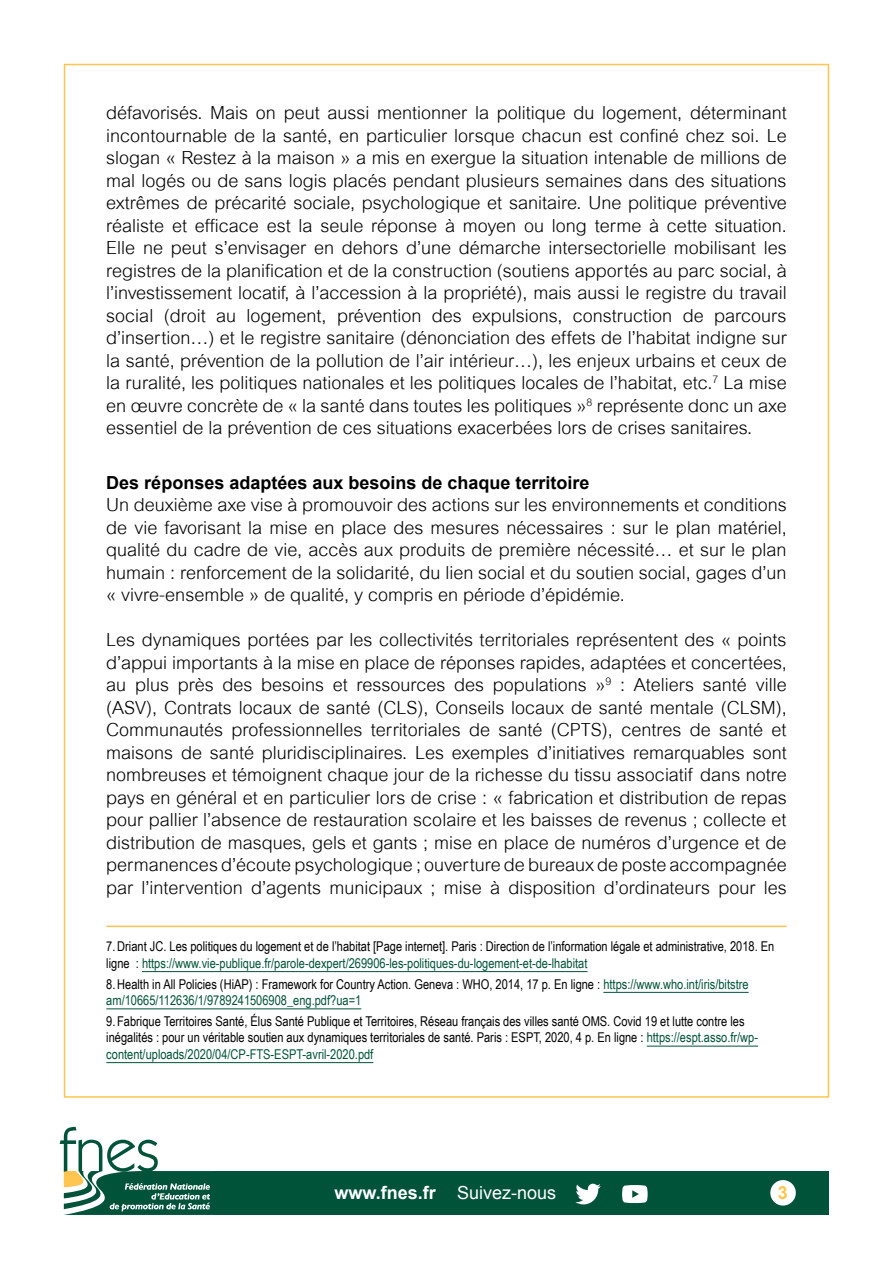
<style>
.page{position:relative;width:893px;height:1263px;background:#fff}
.page>*{position:absolute;margin:0;border:0;box-sizing:border-box;transform-origin:0 0}
.t1{font:300 18px/22.5px "Arial MT Std";color:#000;text-align:justify}
.t2{font:700 18px "Arial";color:#000}
.t3{font:700 18px "Arial";color:#fff}
.t4{font:700 18px "Arial";color:#ffc550}
.t5{font:13.5px/16.5px "Arial Narrow";color:#000}
.s1{color:#005339}
.s2{font-weight:400}
</style>
<div class="page">
<div style="left:64px;top:64px;width:765px;height:1034px;background:#fff;border:2px solid #ffc550"></div>
<div style="left:215px;top:1171px;width:614px;height:44px;background:#005339"></div>
<svg style="left:60px;top:1127px;width:155px;height:88px"></svg>
<div style="left:770px;top:1180px;width:26px;height:25px;background:#fff;border-radius:50%"></div>
<svg style="left:622px;top:1185px;width:26px;height:18px"></svg>
<svg style="left:575px;top:1184px;width:26px;height:20px"></svg>
<hr style="left:106px;top:925px;width:681px;height:2px;background:#ffc550">
<hr style="left:142px;top:971px;width:446px;height:1px;background:#005339">
<hr style="left:603px;top:992px;width:146px;height:1px;background:#005339">
<hr style="left:106px;top:1008px;width:255px;height:1px;background:#005339">
<hr style="left:647px;top:1046px;width:111px;height:1px;background:#005339">
<hr style="left:106px;top:1062px;width:267px;height:1px;background:#005339">
<p class="t1" style="left:106px;top:102px;width:682px">défavorisés. Mais on peut aussi mentionner la politique du logement, déterminant incontournable de la santé, en particulier lorsque chacun est confiné chez soi. Le slogan « Restez à la maison » a mis en exergue la situation intenable de millions de mal logés ou de sans logis placés pendant plusieurs semaines dans des situations extrêmes de précarité sociale, psychologique et sanitaire. Une politique préventive réaliste et efficace est la seule réponse à moyen ou long terme à cette situation.<br>Elle ne peut s’envisager en dehors d’une démarche intersectorielle mobilisant les registres de la planification et de la construction (soutiens apportés au parc social, à l’investissement locatif, à l’accession à la propriété), mais aussi le registre du travail social (droit au logement, prévention des expulsions, construction de parcours d’insertion…) et le registre sanitaire (dénonciation des effets de l’habitat indigne sur la santé, prévention de la pollution de l’air intérieur…), les enjeux urbains et ceux de la ruralité, les politiques nationales et les politiques locales de l’habitat, etc.<sup>7</sup> La mise en œuvre concrète de « la santé dans toutes les politiques »<sup>8</sup> représente donc un axe essentiel de la prévention de ces situations exacerbées lors de crises sanitaires.</p>
<p class="t2" style="left:106px;top:471px;width:485px">Des réponses adaptées aux besoins de chaque territoire</p>
<p class="t1" style="left:106px;top:494px;width:682px">Un deuxième axe vise à promouvoir des actions sur les environnements et conditions de vie favorisant la mise en place des mesures nécessaires : sur le plan matériel, qualité du cadre de vie, accès aux produits de première nécessité… et sur le plan humain : renforcement de la solidarité, du lien social et du soutien social, gages d’un « vivre-ensemble » de qualité, y compris en période d’épidémie.</p>
<p class="t1" style="left:106px;top:629px;width:682px">Les dynamiques portées par les collectivités territoriales représentent des « points d’appui importants à la mise en place de réponses rapides, adaptées et concertées, au plus près des besoins et ressources des populations »<sup>9</sup> : Ateliers santé ville (ASV), Contrats locaux de santé (CLS), Conseils locaux de santé mentale (CLSM), Communautés professionnelles territoriales de santé (CPTS), centres de santé et maisons de santé pluridisciplinaires. Les exemples d’initiatives remarquables sont nombreuses et témoignent chaque jour de la richesse du tissu associatif dans notre pays en général et en particulier lors de crise : « fabrication et distribution de repas pour pallier l’absence de restauration scolaire et les baisses de revenus ; collecte et distribution de masques, gels et gants ; mise en place de numéros d’urgence et de permanences d’écoute psychologique ; ouverture de bureaux de poste accompagnée par l’intervention d’agents municipaux ; mise à disposition d’ordinateurs pour les</p>
<p class="t5" style="left:106px;top:938px;width:670px">7.Driant JC. Les politiques du logement et de l’habitat [Page internet]. Paris : Direction de l’information légale et administrative, 2018. En ligne : <span class="s1">https://www.vie-publique.fr/parole-dexpert/269906-les-politiques-du-logement-et-de-lhabitat</span></p>
<p class="t5" style="left:106px;top:975px;width:644px">8.Health in All Policies (HiAP) : Framework for Country Action. Geneva : WHO, 2014, 17 p. En ligne : <span class="s1">https://www.who.int/iris/bitstre am/10665/112636/1/9789241506908_eng.pdf?ua=1</span></p>
<p class="t5" style="left:106px;top:1012px;width:653px">9.Fabrique Territoires Santé, Élus Santé Publique et Territoires, Réseau français des villes santé OMS. Covid 19 et lutte contre les inégalités : pour un véritable soutien aux dynamiques territoriales de santé. Paris : ESPT, 2020, 4 p. En ligne : <span class="s1">https://espt.asso.fr/wp&shy;content/uploads/2020/04/CP-FTS-ESPT-avril-2020.pdf</span></p>
<p class="t3" style="left:334px;top:1181px;width:223px">www.fnes.fr <span class="s2">Suivez-nous</span></p>
<p class="t4" style="left:778px;top:1181px;width:12px">3</p>
</div>
